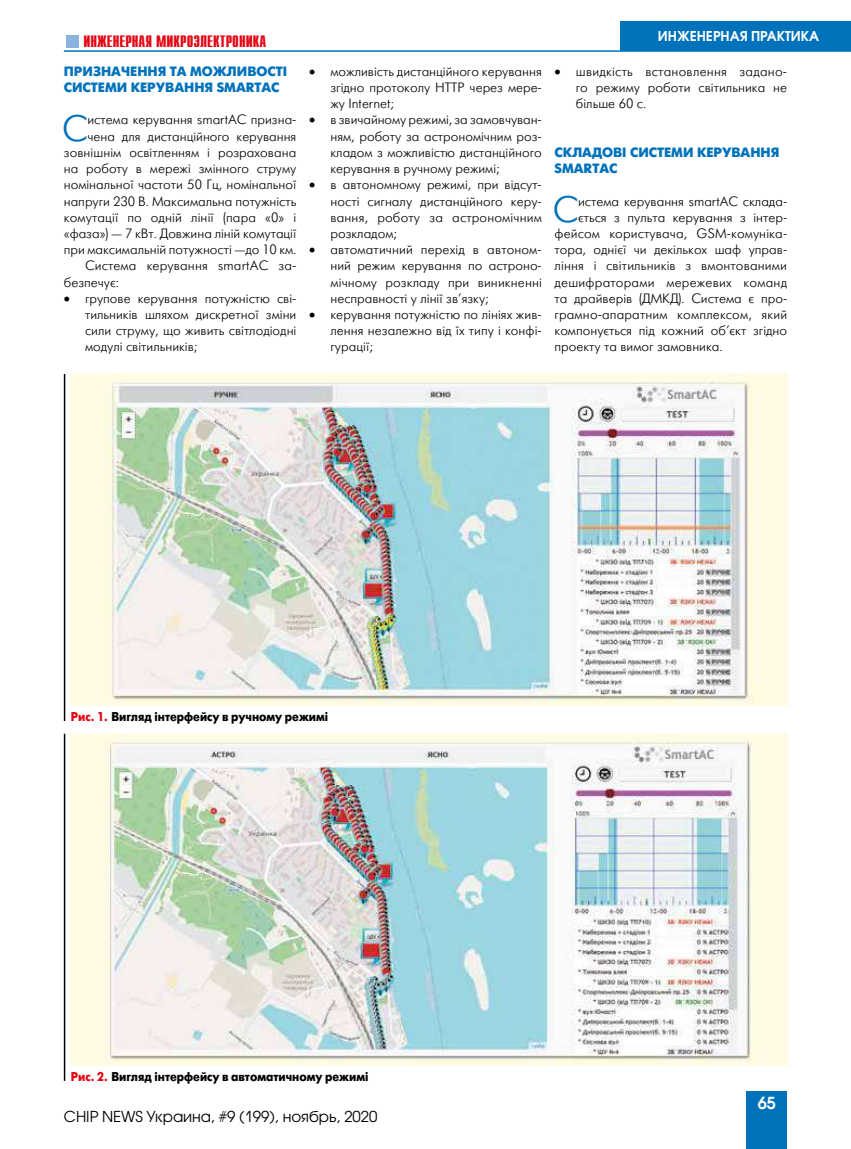
<style>
.page{position:relative;width:851px;height:1149px;background:#fff}
.page>*{position:absolute;margin:0;border:0;box-sizing:border-box;transform-origin:0 0}
.t1{font:36.6px "Futuris Light C";color:#0072bb}
.t2{font:700 16.5px "Compact C";color:#e30613}
.t3{font:600 16.5px "Avant Garde Gothic C";color:#fff}
.t4{font:15px "Avant Garde Gothic C";color:#000}
.t5{font:13.5px/16.2px "Futuris Light C";color:#000;text-align:justify}
.t6{font:700 13.5px/16.2px "Futuris C";letter-spacing:.085em;color:#0072bb}
.t7{font:600 13.5px "Avant Garde Gothic C";color:#fff}
.t8{font:700 12.75px "Futuris C";color:#000;scale:.9 1}
.s1{color:#e30613}
</style>
<div class="page">
<div style="left:66px;top:35px;width:12px;height:12px;background:#8ab3e0"></div>
<hr style="left:64px;top:50px;width:786px;height:2px;background:#0072bb">
<div style="left:746px;top:1091px;width:41px;height:57px;background:#0072bb"></div>
<div style="left:620px;top:21px;width:230px;height:30px;background:#0072bb"></div>
<hr style="left:64px;top:374px;width:1px;height:346px;background:#000">
<img style="left:71px;top:374px;width:716px;height:331px">
<hr style="left:64px;top:733px;width:1px;height:347px;background:#000">
<img style="left:71px;top:733px;width:716px;height:332px">
<p class="t2" style="left:83px;top:33px;width:184px">ИНЖЕНЕРНАЯ МИКРОЭЛЕКТРОНИКА</p>
<p class="t6" style="left:64px;top:63px;width:223px">ПРИЗНАЧЕННЯ ТА МОЖЛИВОСТІ<br>СИСТЕМИ КЕРУВАННЯ SMART</p>
<p class="t6" style="left:261px;top:80px;width:20px">AC</p>
<h1 class="t1" style="left:62px;top:109px;width:27px">С</h1>
<p class="t5" style="left:87px;top:112px;width:210px">истема керування smartAC призна-</p>
<p class="t5" style="left:87px;top:128px;width:210px">чена для дистанційного керування</p>
<p class="t5" style="left:64px;top:144px;width:234px">зовнішнім освітленням і розрахована</p>
<p class="t5" style="left:64px;top:161px;width:234px">на роботу в мережі змінного струму</p>
<p class="t5" style="left:64px;top:177px;width:234px">номінальної частоти 50 Гц, номінальної</p>
<p class="t5" style="left:64px;top:193px;width:234px">напруги 230 В. Максимальна потужність</p>
<p class="t5" style="left:64px;top:209px;width:234px">комутації по одній лінії (пара «0» і</p>
<p class="t5" style="left:64px;top:225px;width:234px">«фаза») — 7 кВт. Довжина ліній комутації</p>
<p class="t5" style="left:64px;top:242px;width:234px">при максимальній потужності —до 10 км.</p>
<p class="t5" style="left:85px;top:258px;width:213px">Система керування smartAC за-</p>
<p class="t5" style="left:64px;top:274px;width:57px">безпечує:</p>
<p class="t5" style="left:85px;top:290px;width:213px;text-indent:-21px">• групове керування потужністю сві&shy;тильників шляхом дискретної зміни сили струму, що живить світлодіодні модулі світильників;</p>
<p class="t5" style="left:330px;top:63px;width:213px;text-indent:-21px">• можливість дистанційного керування згідно протоколу HTTP через мере&shy;жу Internet;</p>
<p class="t5" style="left:330px;top:112px;width:213px;text-indent:-21px">• в звичайному режимі, за замовчуван&shy;ням, роботу за астрономічним роз&shy;кладом з можливістю дистанційного керування в ручному режимі;</p>
<p class="t5" style="left:330px;top:177px;width:213px;text-indent:-21px">• в автономному режимі, при відсут&shy;ності сигналу дистанційного керу&shy;вання, роботу за астрономічним розкладом;</p>
<p class="t5" style="left:330px;top:242px;width:213px;text-indent:-21px">• автоматичний перехід в автоном&shy;ний режим керування по астроно&shy;мічному розкладу при виникненні несправності у лінії зв’язку;</p>
<p class="t5" style="left:330px;top:306px;width:213px;text-indent:-21px">• керування потужністю по лініях жив&shy;лення незалежно від їх типу і конфі&shy;гурації;</p>
<p class="t7" style="left:657px;top:28px;width:163px">Инженерная практика</p>
<p class="t5" style="left:575px;top:63px;width:213px;text-indent:-21px">• швидкість встановлення задано&shy;го режиму роботи світильника не більше 60 с.</p>
<p class="t6" style="left:554px;top:144px;width:226px">СКЛАДОВІ СИСТЕМИ КЕРУВАННЯ<br>SMART</p>
<p class="t6" style="left:599px;top:161px;width:20px">AC</p>
<h1 class="t1" style="left:552px;top:190px;width:27px">С</h1>
<p class="t5" style="left:578px;top:193px;width:210px">истема керування smartAC склада-</p>
<p class="t5" style="left:578px;top:209px;width:209px">ється з пульта керування з інтер-</p>
<p class="t5" style="left:554px;top:225px;width:233px">фейсом користувача, GSM-комуніка-</p>
<p class="t5" style="left:554px;top:242px;width:234px">тора, однієї чи декількох шаф управ-</p>
<p class="t5" style="left:554px;top:258px;width:234px">ління і світильників з вмонтованими</p>
<p class="t5" style="left:554px;top:274px;width:234px">дешифраторами мережевих команд</p>
<p class="t5" style="left:554px;top:290px;width:234px">та драйверів (ДМКД). Система є про-</p>
<p class="t5" style="left:554px;top:306px;width:234px">грамно-апаратним комплексом, який</p>
<p class="t5" style="left:554px;top:323px;width:234px">компонується під кожний об’єкт згідно</p>
<p class="t5" style="left:554px;top:339px;width:169px">проекту та вимог замовника.</p>
<p class="t8" style="left:71px;top:709px;width:287px"><span class="s1">РИС. 1.</span> ВИГЛЯД ІНТЕРФЕЙСУ В РУЧНОМУ РЕЖИМІ</p>
<p class="t8" style="left:71px;top:1068px;width:332px"><span class="s1">РИС. 2.</span> ВИГЛЯД ІНТЕРФЕЙСУ В АВТОМАТИЧНОМУ РЕЖИМІ</p>
<p class="t4" style="left:64px;top:1106px;width:315px">CHIP NEWS Украина, #9 (199), ноябрь, 2020</p>
<p class="t3" style="left:757px;top:1092px;width:20px">65</p>
</div>
